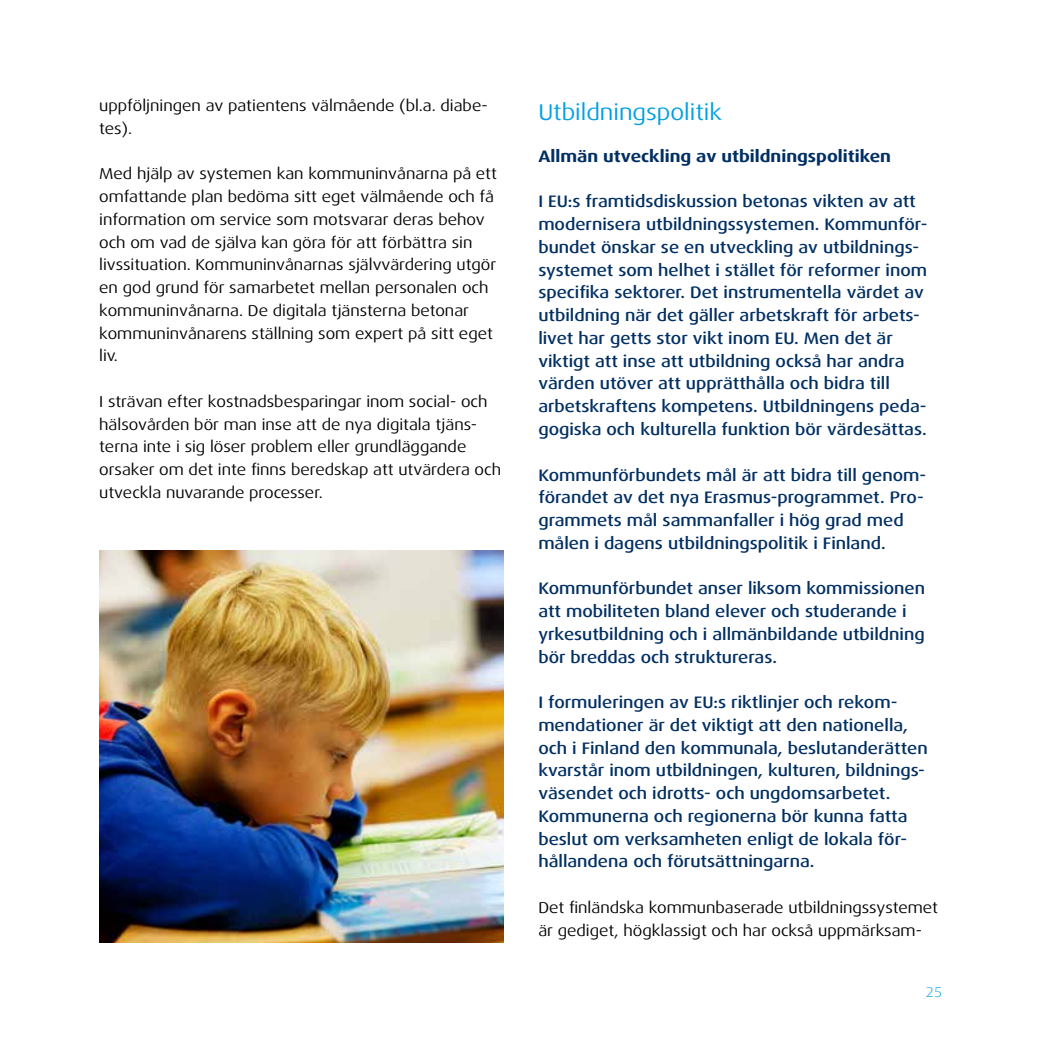
<style>
.page{position:relative;width:1042px;height:1042px;background:#fff}
.page>*{position:absolute;margin:0;border:0;box-sizing:border-box;transform-origin:0 0}
.väliotsikko{font:22.75px "Dax Wide";color:#009fe3}
.Laatikkoon{font:500 16.62px/22.8px "Dax Wide";color:#002f63}
.väliotsikko_2{font:700 16.62px "Dax Wide";color:#002f63}
.leipäteksti_ei_sis{font:15.75px/22.8px "Dax Wide";color:#000}
.t1{font:300 14px "Dax Wide";color:#009fe3}
</style>
<div class="page">
<img style="left:99px;top:551px;width:405px;height:392px">
<p class="leipäteksti_ei_sis" style="left:99px;top:94px;width:390px">uppföljningen av patientens välmående (bl.a. diabe&shy;tes).</p>
<p class="leipäteksti_ei_sis" style="left:99px;top:163px;width:399px">Med hjälp av systemen kan kommuninvånarna på ett omfattande plan bedöma sitt eget välmående och få information om service som motsvarar deras behov och om vad de själva kan göra för att förbättra sin livssituation. Kommuninvånarnas självvärdering utgör en god grund för samarbetet mellan personalen och kommuninvånarna. De digitala tjänsterna betonar kommuninvånarens ställning som expert på sitt eget liv.</p>
<p class="leipäteksti_ei_sis" style="left:99px;top:390px;width:403px">I strävan efter kostnadsbesparingar inom social- och hälsovården bör man inse att de nya digitala tjäns&shy;terna inte i sig löser problem eller grundläggande orsaker om det inte finns beredskap att utvärdera och utveckla nuvarande processer.</p>
<p class="väliotsikko" style="left:538px;top:99px;width:185px">Utbildningspolitik</p>
<p class="väliotsikko_2" style="left:538px;top:147px;width:354px">Allmän utveckling av utbildningspolitiken</p>
<p class="Laatikkoon" style="left:538px;top:190px;width:391px">I EU:s framtidsdiskussion betonas vikten av att modernisera utbildningssystemen. Kommunför&shy;bundet önskar se en utveckling av utbildnings&shy;systemet som helhet i stället för reformer inom specifika sektorer. Det instrumentella värdet av utbildning när det gäller arbetskraft för arbets&shy;livet har getts stor vikt inom EU. Men det är viktigt att inse att utbildning också har andra värden utöver att upprätthålla och bidra till arbetskraftens kompetens. Utbildningens peda&shy;gogiska och kulturella funktion bör värdesättas.</p>
<p class="Laatikkoon" style="left:538px;top:463px;width:389px">Kommunförbundets mål är att bidra till genom&shy;förandet av det nya Erasmus-programmet. Pro&shy;grammets mål sammanfaller i hög grad med målen i dagens utbildningspolitik i Finland.</p>
<p class="Laatikkoon" style="left:538px;top:577px;width:388px">Kommunförbundet anser liksom kommissionen att mobiliteten bland elever och studerande i yrkesutbildning och i allmänbildande utbildning bör breddas och struktureras.</p>
<p class="Laatikkoon" style="left:538px;top:691px;width:391px">I formuleringen av EU:s riktlinjer och rekom&shy;mendationer är det viktigt att den nationella, och i Finland den kommunala, beslutanderätten kvarstår inom utbildningen, kulturen, bildnings&shy;väsendet och idrotts- och ungdomsarbetet.<br>Kommunerna och regionerna bör kunna fatta beslut om verksamheten enligt de lokala för&shy;hållandena och förutsättningarna.</p>
<p class="leipäteksti_ei_sis" style="left:538px;top:896px;width:401px">Det finländska kommunbaserade utbildningssystemet är gediget, högklassigt och har också uppmärksam-</p>
<p class="t1" style="left:926px;top:984px;width:18px">25</p>
</div>
